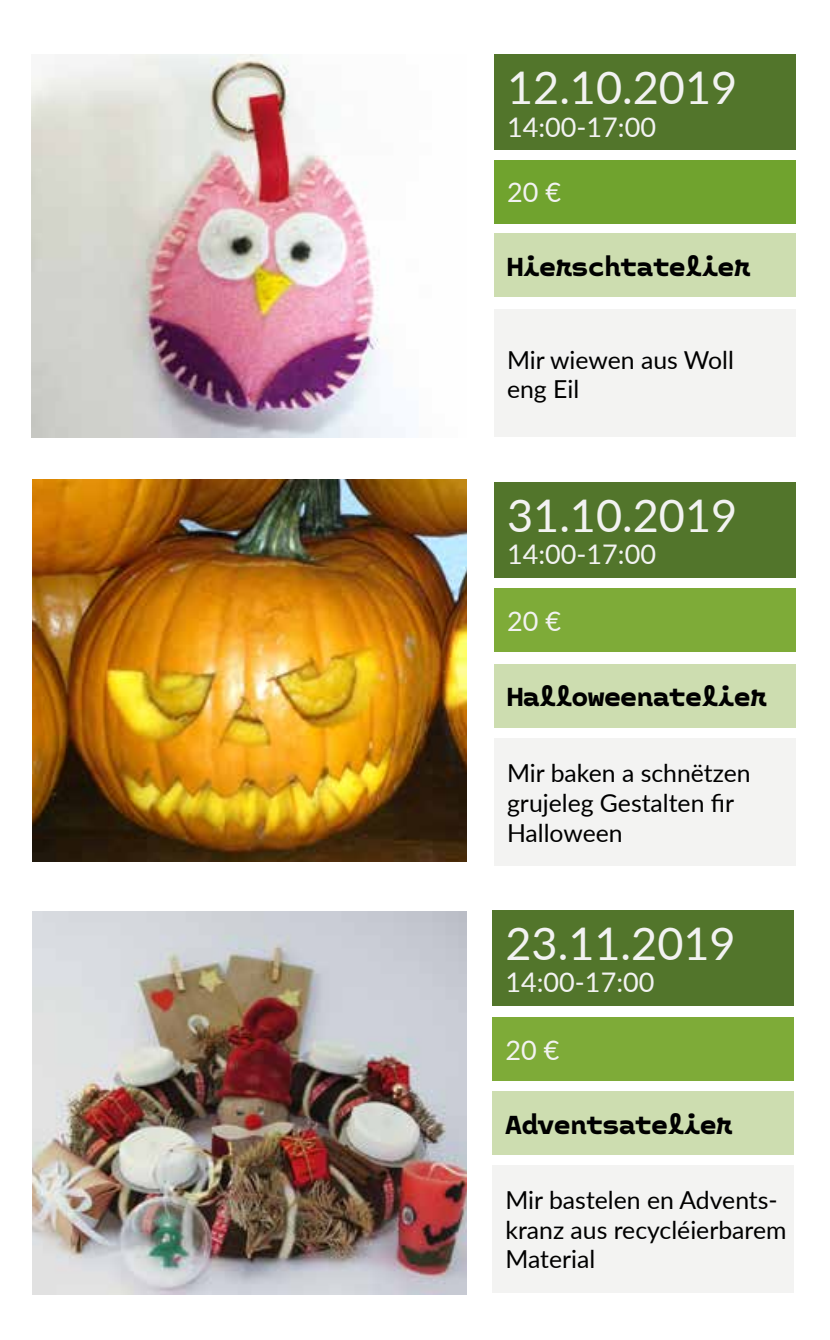
<style>
.page{position:relative;width:830px;height:1340px;background:#fff}
.page>*{position:absolute;margin:0;border:0;box-sizing:border-box;transform-origin:0 0}
.t1{font:45px "Lato";color:#f2f2f1}
.t2{font:700 27px "Monotalic";color:#000}
.t3{font:27px "Lato";color:#f2f2f1}
.t4{font:24.75px/29.7px "Lato";color:#000}
</style>
<div class="page">
<div style="left:494px;top:54px;width:301px;height:96px;background:#52752b"></div>
<div style="left:494px;top:482px;width:301px;height:95px;background:#52752b"></div>
<div style="left:492px;top:909px;width:301px;height:96px;background:#52752b"></div>
<div style="left:494px;top:160px;width:301px;height:63px;background:#70a32e"></div>
<div style="left:494px;top:588px;width:301px;height:64px;background:#7eab38"></div>
<div style="left:492px;top:1016px;width:301px;height:64px;background:#7eab38"></div>
<div style="left:494px;top:233px;width:301px;height:64px;background:#cdddb0"></div>
<div style="left:494px;top:664px;width:301px;height:63px;background:#cdddb0"></div>
<div style="left:492px;top:1091px;width:301px;height:63px;background:#cdddb0"></div>
<div style="left:494px;top:310px;width:301px;height:127px;background:#f3f3f2"></div>
<div style="left:494px;top:738px;width:301px;height:128px;background:#f3f3f2"></div>
<div style="left:492px;top:1164px;width:301px;height:128px;background:#f3f3f2"></div>
<img style="left:32px;top:54px;width:373px;height:383px">
<img style="left:33px;top:479px;width:433px;height:383px">
<img style="left:33px;top:911px;width:433px;height:383px">
<h1 class="t1" style="left:507px;top:60px;width:232px">12.10.2019</h1>
<p class="t3" style="left:507px;top:110px;width:150px">14:00-17:00</p>
<p class="t3" style="left:507px;top:176px;width:55px">20 €</p>
<p class="t2" style="left:507px;top:254px;width:244px">Hierschtatelier</p>
<p class="t4" style="left:507px;top:344px;width:228px">Mir wiewen aus Woll eng Eil</p>
<h1 class="t1" style="left:507px;top:487px;width:232px">31.10.2019</h1>
<p class="t3" style="left:507px;top:537px;width:150px">14:00-17:00</p>
<p class="t3" style="left:507px;top:604px;width:55px">20 €</p>
<p class="t2" style="left:507px;top:685px;width:261px">Halloweenatelier</p>
<p class="t4" style="left:507px;top:758px;width:245px">Mir baken a schnëtzen grujeleg Gestalten fir<br>Halloween</p>
<h1 class="t1" style="left:505px;top:915px;width:232px">23.11.2019</h1>
<p class="t3" style="left:505px;top:965px;width:150px">14:00-17:00</p>
<p class="t3" style="left:505px;top:1033px;width:55px">20 €</p>
<p class="t2" style="left:505px;top:1112px;width:228px">Adventsatelier</p>
<p class="t4" style="left:505px;top:1184px;width:282px">Mir bastelen en Advents&shy;kranz aus recycléierbarem<br>Material</p>
</div>
